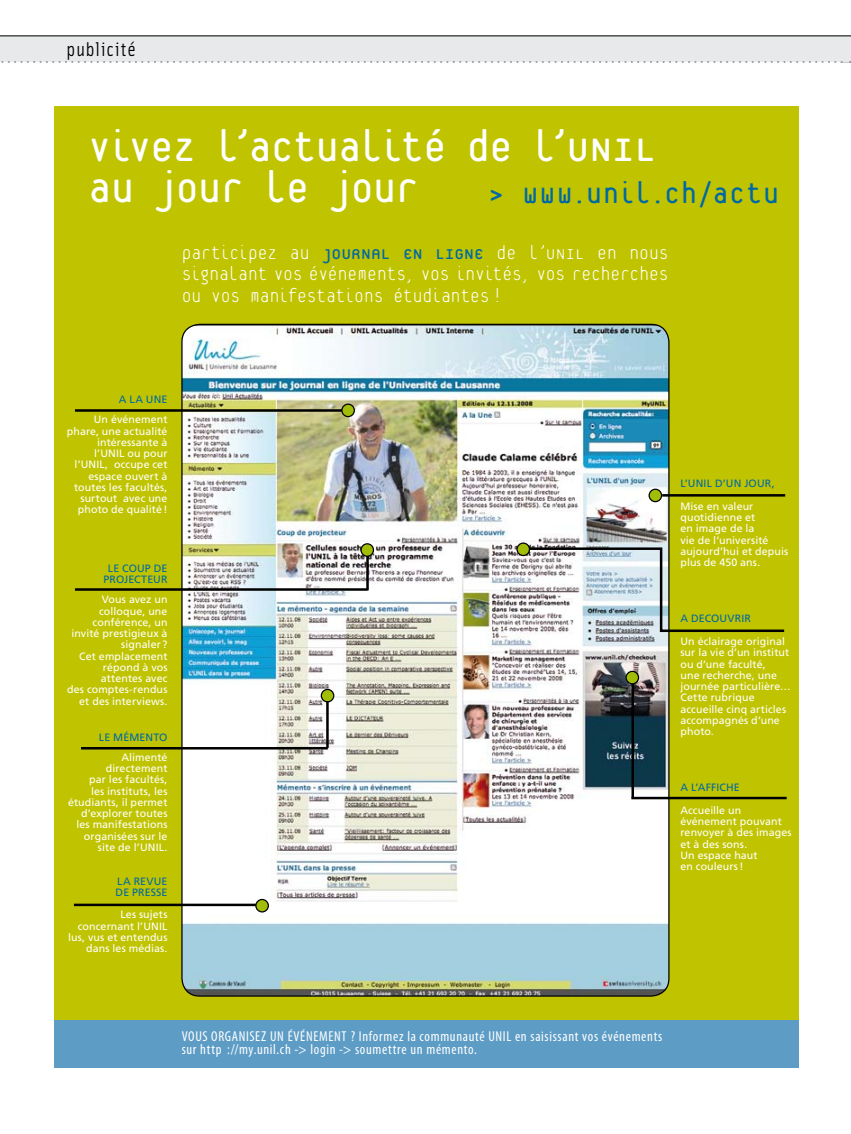
<style>
.page{position:relative;width:851px;height:1134px;background:#fff}
.page>*{position:absolute;margin:0;border:0;box-sizing:border-box;transform-origin:0 0}
.t1{font:48.38px/41.5px "Platelet";color:#fff}
.t2{font:33.25px "Platelet";letter-spacing:.045em;color:#0069a3}
.t3{font:100 21.25px/21.2px "Platelet";letter-spacing:-.01em;color:#fff;text-align:justify}
.t4{font:20px "Solex";letter-spacing:.05em;color:#000}
.t5{font:condensed 14.38px/13.1px "Myriad Pro";letter-spacing:.045em;color:#fff}
.t6{font:10.62px/11.2px "Frutiger LT Std";letter-spacing:.01em;color:#fff;text-align:right}
.t7{font:10.62px/11.2px "Frutiger LT Std";letter-spacing:.01em;color:#0069a3;text-align:center}
.s1{font-weight:400;color:#0069a3}
</style>
<div class="page">
<div style="left:0;top:35px;width:850px;height:27px;background:#e8e9ea"></div>
<hr style="left:0;top:36px;width:850px;height:1px;background:#000">
<svg style="left:1px;top:61px;width:849px;height:2px"></svg>
<div style="left:54px;top:106px;width:744px;height:956px;background:#c0c400"></div>
<div style="left:54px;top:1021px;width:744px;height:47px;background:#5d9cc5"></div>
<img style="left:182px;top:325px;width:486px;height:671px">
<hr style="left:75px;top:409px;width:268px;height:3px;background:#000">
<div style="left:342px;top:404px;width:12px;height:13px;background:#a2bd07;border-radius:50%"></div>
<div style="left:341px;top:404px;width:14px;height:13px;border:1px solid #000;border-radius:50%"></div>
<svg style="left:517px;top:543px;width:12px;height:12px"></svg>
<div style="left:516px;top:542px;width:14px;height:14px;border:1px solid #000;border-radius:50%"></div>
<svg style="left:526px;top:546px;width:259px;height:87px"></svg>
<hr style="left:81px;top:747px;width:247px;height:2px;background:#000">
<svg style="left:321px;top:689px;width:13px;height:13px"></svg>
<div style="left:320px;top:689px;width:14px;height:13px;border:1px solid #000;border-radius:50%"></div>
<div style="left:626px;top:671px;width:12px;height:13px;background:#a2bd07;border-radius:50%"></div>
<div style="left:625px;top:671px;width:14px;height:13px;border:1px solid #000;border-radius:50%"></div>
<hr style="left:631px;top:797px;width:155px;height:2px;background:#000">
<hr style="left:75px;top:588px;width:292px;height:3px;background:#000">
<hr style="left:366px;top:549px;width:3px;height:41px;background:#000">
<div style="left:361px;top:544px;width:12px;height:12px;background:#a2bd07;border-radius:50%"></div>
<div style="left:360px;top:543px;width:14px;height:14px;border:1px solid #000;border-radius:50%"></div>
<div style="left:649px;top:489px;width:12px;height:13px;background:#a2bd07;border-radius:50%"></div>
<div style="left:648px;top:489px;width:14px;height:13px;border:1px solid #000;border-radius:50%"></div>
<hr style="left:662px;top:494px;width:123px;height:3px;background:#000">
<hr style="left:631px;top:684px;width:3px;height:113px;background:#000">
<hr style="left:74px;top:904px;width:187px;height:2px;background:#000">
<div style="left:256px;top:899px;width:12px;height:13px;background:#a2bd07;border-radius:50%"></div>
<div style="left:255px;top:899px;width:14px;height:13px;border:1px solid #000;border-radius:50%"></div>
<hr style="left:326px;top:701px;width:2px;height:47px;background:#000">
<h3 class="t4" style="left:67px;top:36px;width:71px">publicité</h3>
<h1 class="t1" style="left:89px;top:128px;width:569px">vivez l’actualité de l’UNIL au jour le jour</h1>
<h2 class="t2" style="left:488px;top:180px;width:291px">&gt; www.unil.ch/actu</h2>
<h3 class="t3" style="left:182px;top:243px;width:488px">participez au <span class="s1">JOURNAL EN LIGNE</span> de l’UNIL en nous signalant vos événements, vos invités, vos recherches ou vos manifestations étudiantes !</h3>
<p class="t7" style="left:119px;top:394px;width:50px">A LA UNE</p>
<p class="t6" style="left:67px;top:414px;width:102px">Un événement phare, une actualité intéressante à l’UNIL ou pour l’UNIL, occupe cet espace ouvert à toutes les facultés, surtout avec une photo de qualité!</p>
<p class="t7" style="left:103px;top:563px;width:66px">Le COUP DE<br>PROJECTEUR</p>
<p class="t6" style="left:67px;top:594px;width:102px">Vous avez un colloque, une conférence, un invité prestigieux à signaler?<br>Cet emplacement répond à vos attentes avec<br>des comptes-rendus et des interviews.</p>
<p class="t7" style="left:99px;top:732px;width:70px">Le MéMENTO</p>
<p class="t6" style="left:68px;top:752px;width:101px">Alimenté directement<br>par les facultés,<br>les instituts, les étudiants, il permet d’explorer toutes les manifestations organisées sur le site de l’UNIL.</p>
<p class="t7" style="left:115px;top:875px;width:53px;text-align:left">LA REVUE<br>DE PRESSE</p>
<p class="t6" style="left:68px;top:909px;width:101px">Les sujets concernant l’UNIL lus, vus et entendus dans les médias.</p>
<p class="t7" style="left:680px;top:478px;width:96px">L’UNIL D’UN JOUR,</p>
<p class="t6" style="left:680px;top:501px;width:109px;text-align:left">Mise en valeur quotidienne et<br>en image de la<br>vie de l’université aujourd’hui et depuis plus de 450 ans.</p>
<p class="t7" style="left:680px;top:613px;width:72px">A DECOUVRIR</p>
<p class="t6" style="left:680px;top:636px;width:112px;text-align:left">Un éclairage original sur la vie d’un institut ou d’une faculté,<br>une recherche, une journée particulière…<br>Cette rubrique accueille cinq articles accompagnés d’une photo.</p>
<p class="t7" style="left:680px;top:782px;width:61px">A L’AFFICHE</p>
<p class="t6" style="left:680px;top:804px;width:113px;text-align:left">Accueille un événement pouvant renvoyer à des images et à des sons.<br>Un espace haut<br>en couleurs!</p>
<h3 class="t5" style="left:182px;top:1029px;width:482px">Vous organisez un événement ? Informez la communauté UNI L en saisissant vos événements sur http ://my.unil.ch -&gt; login -&gt; soumettre un mémento.</h3>
</div>
